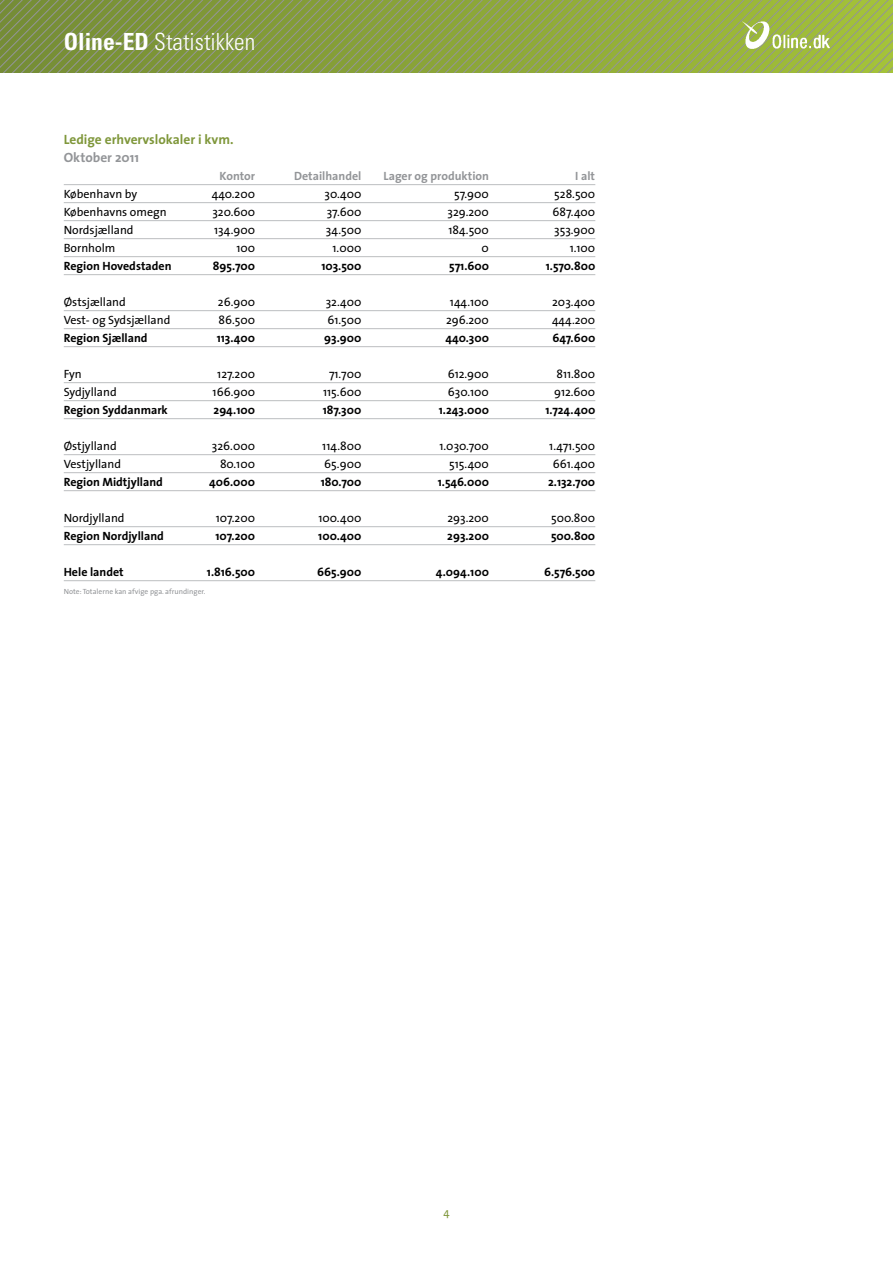
<style>
.page{position:relative;width:893px;height:1263px;background:#fff}
.page>*{position:absolute;margin:0;border:0;box-sizing:border-box;transform-origin:0 0}
.t1{font:300 condensed 23.55px "Univers";color:#fff}
.t2{font:700 13.5px "The Sans";color:#7f973b}
.t3{font:700 13.5px "The Sans";color:#939598}
.t4{font:12px "The Sans";color:#000}
.t5{font:700 12px "The Sans";color:#000}
.t6{font:700 12px "The Sans";color:#939598}
.t7{font:11.25px "The Sans";color:#7f973b}
.t8{font:7.5px "The Sans";color:#939598}
.s1{font-weight:700}
</style>
<div class="page">
<svg style="left:0;top:0;width:893px;height:72px;background:#8ba246"></svg>
<img style="left:739px;top:21px;width:93px;height:29px">
<hr style="left:64px;top:184px;width:531px;height:1px;background:#bcbec0">
<hr style="left:64px;top:202px;width:531px;height:1px;background:#bcbec0">
<hr style="left:64px;top:220px;width:531px;height:1px;background:#bcbec0">
<hr style="left:64px;top:238px;width:531px;height:1px;background:#bcbec0">
<hr style="left:64px;top:256px;width:531px;height:1px;background:#bcbec0">
<hr style="left:64px;top:274px;width:531px;height:1px;background:#bcbec0">
<hr style="left:64px;top:310px;width:531px;height:1px;background:#bcbec0">
<hr style="left:64px;top:328px;width:531px;height:1px;background:#bcbec0">
<hr style="left:64px;top:346px;width:531px;height:1px;background:#bcbec0">
<hr style="left:64px;top:382px;width:531px;height:1px;background:#bcbec0">
<hr style="left:64px;top:400px;width:531px;height:1px;background:#bcbec0">
<hr style="left:64px;top:418px;width:531px;height:1px;background:#bcbec0">
<hr style="left:64px;top:454px;width:531px;height:1px;background:#bcbec0">
<hr style="left:64px;top:472px;width:531px;height:1px;background:#bcbec0">
<hr style="left:64px;top:490px;width:531px;height:1px;background:#bcbec0">
<hr style="left:64px;top:526px;width:531px;height:1px;background:#bcbec0">
<hr style="left:64px;top:544px;width:531px;height:1px;background:#bcbec0">
<hr style="left:64px;top:580px;width:531px;height:1px;background:#bcbec0">
<h1 class="t1" style="left:64px;top:27px;width:193px"><span class="s1">Oline-ED</span> Statistikken</h1>
<p class="t2" style="left:64px;top:128px;width:171px">Ledige erhvervslokaler i kvm.</p>
<p class="t3" style="left:64px;top:146px;width:77px">Oktober 2011</p>
<p class="t6" style="left:220px;top:166px;width:37px">Kontor</p>
<p class="t6" style="left:294px;top:166px;width:69px">Detailhandel</p>
<p class="t6" style="left:384px;top:166px;width:107px">Lager og produktion</p>
<p class="t6" style="left:575px;top:166px;width:21px">I alt</p>
<p class="t4" style="left:64px;top:184px;width:75px">København by</p>
<p class="t4" style="left:212px;top:184px;width:45px">440.200</p>
<p class="t4" style="left:324px;top:184px;width:38px">30.400</p>
<p class="t4" style="left:454px;top:184px;width:36px">57.900</p>
<p class="t4" style="left:554px;top:184px;width:43px">528.500</p>
<p class="t4" style="left:64px;top:202px;width:104px">Københavns omegn</p>
<p class="t4" style="left:212px;top:202px;width:44px">320.600</p>
<p class="t4" style="left:327px;top:202px;width:36px">37.600</p>
<p class="t4" style="left:447px;top:202px;width:43px">329.200</p>
<p class="t4" style="left:553px;top:202px;width:44px">687.400</p>
<p class="t4" style="left:64px;top:220px;width:71px">Nordsjælland</p>
<p class="t4" style="left:214px;top:220px;width:42px">134.900</p>
<p class="t4" style="left:326px;top:220px;width:37px">34.500</p>
<p class="t4" style="left:448px;top:220px;width:42px">184.500</p>
<p class="t4" style="left:554px;top:220px;width:43px">353.900</p>
<p class="t4" style="left:64px;top:238px;width:53px">Bornholm</p>
<p class="t4" style="left:236px;top:238px;width:20px">100</p>
<p class="t4" style="left:333px;top:238px;width:30px">1.000</p>
<p class="t4" style="left:482px;top:238px;width:9px">0</p>
<p class="t4" style="left:570px;top:238px;width:27px">1.100</p>
<p class="t5" style="left:64px;top:256px;width:109px">Region Hovedstaden</p>
<p class="t5" style="left:213px;top:256px;width:44px">895.700</p>
<p class="t5" style="left:321px;top:256px;width:42px">103.500</p>
<p class="t5" style="left:449px;top:256px;width:41px">571.600</p>
<p class="t5" style="left:546px;top:256px;width:51px">1.570.800</p>
<p class="t4" style="left:64px;top:292px;width:64px">Østsjælland</p>
<p class="t4" style="left:218px;top:292px;width:39px">26.900</p>
<p class="t4" style="left:326px;top:292px;width:37px">32.400</p>
<p class="t4" style="left:450px;top:292px;width:41px">144.100</p>
<p class="t4" style="left:552px;top:292px;width:45px">203.400</p>
<p class="t4" style="left:64px;top:310px;width:108px">Vest- og Sydsjælland</p>
<p class="t4" style="left:218px;top:310px;width:38px">86.500</p>
<p class="t4" style="left:327px;top:310px;width:36px">61.500</p>
<p class="t4" style="left:446px;top:310px;width:44px">296.200</p>
<p class="t4" style="left:552px;top:310px;width:45px">444.200</p>
<p class="t5" style="left:64px;top:328px;width:85px">Region Sjælland</p>
<p class="t5" style="left:217px;top:328px;width:40px">113.400</p>
<p class="t5" style="left:324px;top:328px;width:39px">93.900</p>
<p class="t5" style="left:445px;top:328px;width:45px">440.300</p>
<p class="t5" style="left:553px;top:328px;width:44px">647.600</p>
<p class="t4" style="left:64px;top:364px;width:20px">Fyn</p>
<p class="t4" style="left:217px;top:364px;width:39px">127.200</p>
<p class="t4" style="left:329px;top:364px;width:34px">71.700</p>
<p class="t4" style="left:448px;top:364px;width:43px">612.900</p>
<p class="t4" style="left:556px;top:364px;width:40px">811.800</p>
<p class="t4" style="left:64px;top:382px;width:55px">Sydjylland</p>
<p class="t4" style="left:213px;top:382px;width:44px">166.900</p>
<p class="t4" style="left:323px;top:382px;width:40px">115.600</p>
<p class="t4" style="left:448px;top:382px;width:42px">630.100</p>
<p class="t4" style="left:554px;top:382px;width:43px">912.600</p>
<p class="t5" style="left:64px;top:400px;width:106px">Region Syddanmark</p>
<p class="t5" style="left:214px;top:400px;width:43px">294.100</p>
<p class="t5" style="left:323px;top:400px;width:40px">187.300</p>
<p class="t5" style="left:439px;top:400px;width:52px">1.243.000</p>
<p class="t5" style="left:545px;top:400px;width:51px">1.724.400</p>
<p class="t4" style="left:64px;top:436px;width:55px">Østjylland</p>
<p class="t4" style="left:212px;top:436px;width:45px">326.000</p>
<p class="t4" style="left:322px;top:436px;width:41px">114.800</p>
<p class="t4" style="left:439px;top:436px;width:51px">1.030.700</p>
<p class="t4" style="left:549px;top:436px;width:47px">1.471.500</p>
<p class="t4" style="left:64px;top:454px;width:59px">Vestjylland</p>
<p class="t4" style="left:220px;top:454px;width:37px">80.100</p>
<p class="t4" style="left:324px;top:454px;width:39px">65.900</p>
<p class="t4" style="left:449px;top:454px;width:41px">515.400</p>
<p class="t4" style="left:553px;top:454px;width:44px">661.400</p>
<p class="t5" style="left:64px;top:472px;width:101px">Region Midtjylland</p>
<p class="t5" style="left:209px;top:472px;width:47px">406.000</p>
<p class="t5" style="left:321px;top:472px;width:42px">180.700</p>
<p class="t5" style="left:438px;top:472px;width:53px">1.546.000</p>
<p class="t5" style="left:548px;top:472px;width:49px">2.132.700</p>
<p class="t4" style="left:64px;top:508px;width:62px">Nordjylland</p>
<p class="t4" style="left:216px;top:508px;width:41px">107.200</p>
<p class="t4" style="left:319px;top:508px;width:44px">100.400</p>
<p class="t4" style="left:447px;top:508px;width:43px">293.200</p>
<p class="t4" style="left:551px;top:508px;width:45px">500.800</p>
<p class="t5" style="left:64px;top:526px;width:102px">Region Nordjylland</p>
<p class="t5" style="left:215px;top:526px;width:41px">107.200</p>
<p class="t5" style="left:318px;top:526px;width:45px">100.400</p>
<p class="t5" style="left:447px;top:526px;width:43px">293.200</p>
<p class="t5" style="left:551px;top:526px;width:46px">500.800</p>
<p class="t5" style="left:64px;top:562px;width:62px">Hele landet</p>
<p class="t5" style="left:207px;top:562px;width:50px">1.816.500</p>
<p class="t5" style="left:317px;top:562px;width:46px">665.900</p>
<p class="t5" style="left:436px;top:562px;width:55px">4.094.100</p>
<p class="t5" style="left:544px;top:562px;width:53px">6.576.500</p>
<p class="t8" style="left:64px;top:585px;width:143px">Note: Totalerne kan afvige pga. afrundinger.</p>
<p class="t7" style="left:443px;top:1203px;width:8px">4</p>
</div>
